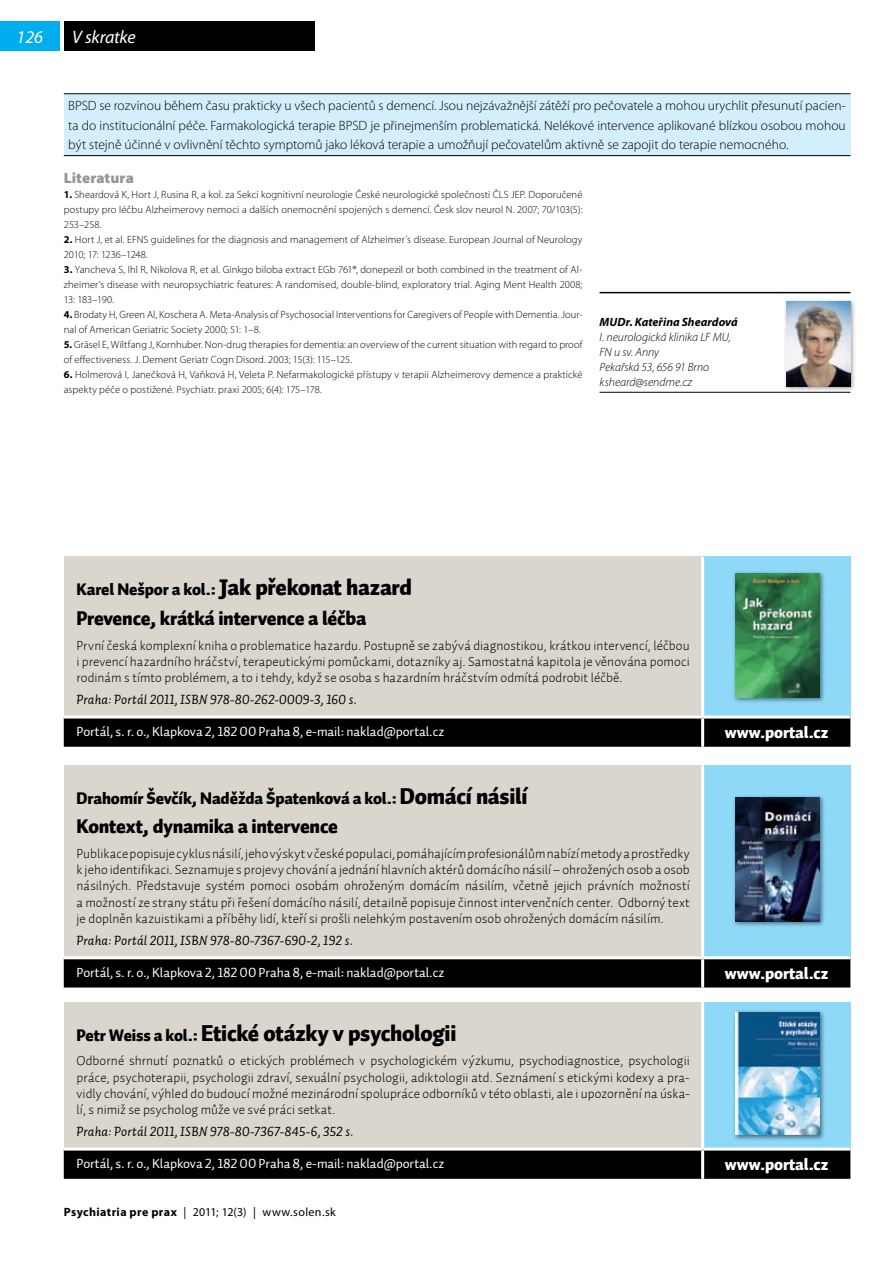
<style>
.page{position:relative;width:893px;height:1263px;background:#fff}
.page>*{position:absolute;margin:0;border:0;box-sizing:border-box;transform-origin:0 0}
.t1{font:900 22.5px "Auto 2";letter-spacing:-.015em;color:#000}
.t2{font:900 19.5px "Auto 2";letter-spacing:-.015em;color:#000}
.t3{font:italic 18px "Myriad Pro";letter-spacing:-.015em;color:#fff}
.t4{font:900 16.5px "Auto 2";letter-spacing:-.01em;color:#000}
.t5{font:900 16.5px "Auto 2";color:#fff}
.t6{font:900 15px "Myriad Pro";letter-spacing:.005em;color:#939598}
.t7{font:300 13.5px/16.2px "Auto 1";letter-spacing:.005em;color:#000;text-align:justify}
.t8{font:300 13.5px/19.5px "Myriad Pro";color:#000;text-align:justify}
.t9{font:13.5px "Auto 2 Regular LF";letter-spacing:-.005em;color:#fff}
.t10{font:13.5px "Auto 2 Italic LF";letter-spacing:.005em;color:#000}
.t11{font:italic 300 12px/15px "Myriad Pro";color:#000}
.t12{font:12px "Myriad Pro";letter-spacing:.03em;color:#000}
.t13{font:italic 700 12px "Myriad Pro";letter-spacing:.005em;color:#000}
.t14{font:300 10.5px/15px "Myriad Pro";letter-spacing:.01em;color:#000}
.s1{font-weight:700}
.s2{font-size:22.5px}
.s3{font-size:16.5px}
</style>
<div class="page">
<div style="left:0;top:21px;width:60px;height:30px;background:#00aeef"></div>
<div style="left:64px;top:21px;width:251px;height:30px;background:#000"></div>
<div style="left:64px;top:94px;width:786px;height:62px;background:#d4effc"></div>
<hr style="left:64px;top:93px;width:786px;height:1px;background:#000">
<hr style="left:64px;top:155px;width:786px;height:1px;background:#000">
<hr style="left:600px;top:292px;width:178px;height:1px;background:#000">
<hr style="left:600px;top:392px;width:178px;height:1px;background:#000">
<hr style="left:778px;top:292px;width:72px;height:1px;background:#000">
<hr style="left:778px;top:392px;width:72px;height:1px;background:#000">
<div style="left:783px;top:298px;width:79px;height:100px;background:#000;opacity:.4"></div>
<img style="left:787px;top:301px;width:63px;height:85px">
<div style="left:64px;top:557px;width:639px;height:160px;background:#dbd6cd"></div>
<div style="left:703px;top:557px;width:147px;height:160px;background:#8ed8f8"></div>
<svg style="left:64px;top:718px;width:786px;height:29px;background:#060606"></svg>
<hr style="left:701px;top:557px;width:3px;height:158px;background:#fff">
<hr style="left:64px;top:715px;width:639px;height:3px;background:#fff">
<hr style="left:703px;top:715px;width:147px;height:3px;background:#fff">
<hr style="left:701px;top:718px;width:3px;height:29px;background:#fff">
<div style="left:732px;top:570px;width:100px;height:141px;background:#000;opacity:.5"></div>
<img style="left:735px;top:573px;width:84px;height:124px">
<div style="left:64px;top:765px;width:639px;height:193px;background:#dbd6cd"></div>
<div style="left:703px;top:765px;width:147px;height:193px;background:#8ed8f8"></div>
<div style="left:64px;top:959px;width:786px;height:28px;background:#000"></div>
<hr style="left:701px;top:765px;width:3px;height:191px;background:#fff">
<hr style="left:64px;top:956px;width:639px;height:3px;background:#fff">
<hr style="left:703px;top:956px;width:147px;height:3px;background:#fff">
<hr style="left:701px;top:959px;width:3px;height:28px;background:#fff">
<div style="left:732px;top:795px;width:100px;height:141px;background:#000;opacity:.5"></div>
<img style="left:735px;top:798px;width:84px;height:124px">
<div style="left:64px;top:1002px;width:639px;height:147px;background:#dbd6cd"></div>
<div style="left:703px;top:1002px;width:147px;height:147px;background:#8ed8f8"></div>
<svg style="left:64px;top:1150px;width:786px;height:29px;background:#060606"></svg>
<hr style="left:701px;top:1002px;width:3px;height:145px;background:#fff">
<hr style="left:64px;top:1147px;width:639px;height:3px;background:#fff">
<hr style="left:703px;top:1147px;width:147px;height:3px;background:#fff">
<hr style="left:701px;top:1150px;width:3px;height:29px;background:#fff">
<div style="left:732px;top:1009px;width:100px;height:141px;background:#000;opacity:.5"></div>
<img style="left:735px;top:1012px;width:84px;height:123px">
<h3 class="t3" style="left:16px;top:26px;width:28px">126</h3>
<h3 class="t3" style="left:72px;top:26px;width:65px">V skratke</h3>
<p class="t8" style="left:68px;top:96px;width:779px">BPSD se rozvinou během času prakticky u všech pacientů s demencí. Jsou nejzávažnější zátěží pro pečovatele a mohou urychlit přesunutí pacien&shy;ta do institucionální péče. Farmakologická terapie BPSD je přinejmenším problematická. Nelékové intervence aplikované blízkou osobou mohou být stejně účinné v ovlivnění těchto symptomů jako léková terapie a umožňují pečovatelům aktivně se zapojit do terapie nemocného.</p>
<p class="t6" style="left:64px;top:167px;width:72px">Literatura</p>
<p class="t14" style="left:64px;top:186px;width:520px;text-align:justify"><span class="s1">1.</span> Sheardová K, Hort J, Rusina R, a kol. za Sekci kognitivní neurologie České neurologické společnosti ČLS JEP. Doporučené postupy pro léčbu Alzheimerovy nemoci a dalších onemocnění spojených s demencí. Česk slov neurol N. 2007; 70/103(5):<br>253–258.</p>
<p class="t14" style="left:64px;top:231px;width:520px"><span class="s1">2.</span> Hort J, et al. EFNS guidelines for the diagnosis and management of Alzheimer´s disease. European Journal of Neurology<br>2010; 17: 1236–1248.</p>
<p class="t14" style="left:64px;top:261px;width:520px;text-align:justify"><span class="s1">3.</span> Yancheva S, Ihl R, Nikolova R, et al. Ginkgo biloba extract EGb 761®, donepezil or both combined in the treatment of Al&shy;zheimer‘s disease with neuropsychiatric features: A randomised, double-blind, exploratory trial. Aging Ment Health 2008; 13: 183–190.</p>
<p class="t14" style="left:64px;top:306px;width:520px"><span class="s1">4.</span> Brodaty H, Green Al, Koschera A. Meta-Analysis of Psychosocial Interventions for Caregivers of People with Dementia. Jour&shy;nal of American Geriatric Society 2000; 51: 1–8.</p>
<p class="t14" style="left:64px;top:336px;width:520px"><span class="s1">5.</span> Gräsel E, Wiltfang J, Kornhuber. Non-drug therapies for dementia: an overview of the current situation with regard to proof of effectiveness. J. Dement Geriatr Cogn Disord. 2003; 15(3): 115–125.</p>
<p class="t14" style="left:64px;top:366px;width:520px"><span class="s1">6.</span> Holmerová I, Janečková H, Vaňková H, Veleta P. Nefarmakologické přístupy v terapii Alzheimerovy demence a praktické aspekty péče o postižené. Psychiatr. praxi 2005; 6(4): 175–178.</p>
<p class="t13" style="left:600px;top:314px;width:140px">MUDr. Kateřina Sheardová</p>
<p class="t11" style="left:600px;top:330px;width:133px">I. neurologická klinika LF MU,<br>FN u sv. Anny<br>Pekařská 53, 656 91 Brno ksheard@sendme.cz</p>
<p class="t4" style="left:77px;top:579px;width:337px">Karel Nešpor a kol.: <span class="s2">Jak překonat hazard</span></p>
<h2 class="t2" style="left:77px;top:605px;width:291px">Prevence, krátká intervence a léčba</h2>
<p class="t7" style="left:77px;top:637px;width:615px">První česká komplexní kniha o problematice hazardu. Postupně se zabývá diagnostikou, krátkou intervencí, léčbou i prevencí hazardního hráčství, terapeutickými pomůckami, dotazníky aj. Samostatná kapitola je věnována pomoci rodinám s tímto problémem, a to i tehdy, když se osoba s hazardním hráčstvím odmítá podrobit léčbě.</p>
<p class="t10" style="left:77px;top:691px;width:282px">Praha: Portál 2011, ISBN 978-80-262-0009-3, 160 s.</p>
<p class="t9" style="left:77px;top:723px;width:369px">Portál, s. r. o., Klapkova 2, 182 00 Praha 8, e-mail: naklad@portal.cz</p>
<p class="t5" style="left:725px;top:722px;width:105px">www.portal.cz</p>
<p class="t4" style="left:77px;top:787px;width:452px">Drahomír Ševčík, Naděžda Špatenková a kol.: <span class="s2">Domácí násilí</span></p>
<h2 class="t2" style="left:77px;top:814px;width:263px">Kontext, dynamika a intervence</h2>
<p class="t7" style="left:77px;top:845px;width:615px">Publikace popisuje cyklus násilí, jeho výskyt včeské populaci, pomáhajícím profesionálům nabízí metody a prostředky k jeho identifikaci. Seznamuje s projevy chování a jednání hlavních aktérů domácího násilí – ohrožených osob a osob násilných. Představuje systém pomoci osobám ohroženým domácím násilím, včetně jejich právních možností a možností ze strany státu při řešení domácího násilí, detailně popisuje činnost intervenčních center. Odborný text je doplněn kazuistikami a příběhy lidí, kteří si prošli nelehkým postavením osob ohrožených domácím násilím.</p>
<p class="t10" style="left:77px;top:932px;width:278px">Praha: Portál 2011, ISBN 978-80-7367-690-2, 192 s.</p>
<p class="t9" style="left:77px;top:964px;width:369px">Portál, s. r. o., Klapkova 2, 182 00 Praha 8, e-mail: naklad@portal.cz</p>
<p class="t5" style="left:725px;top:962px;width:105px">www.portal.cz</p>
<h1 class="t1" style="left:77px;top:1018px;width:381px"><span class="s3">Petr Weiss a kol.:</span> Etické otázky v psychologii</h1>
<p class="t7" style="left:77px;top:1053px;width:615px">Odborné shrnutí poznatků o etických problémech v psychologickém výzkumu, psychodiagnostice, psychologii práce, psychoterapii, psychologii zdraví, sexuální psychologii, adiktologii atd. Seznámení s etickými kodexy a pra&shy;vidly chování, výhled do budoucí možné mezinárodní spolupráce odborníků v této oblasti, ale i upozornění na úska&shy;lí, s nimiž se psycholog může ve své práci setkat.</p>
<p class="t10" style="left:77px;top:1123px;width:278px">Praha: Portál 2011, ISBN 978-80-7367-845-6, 352 s.</p>
<p class="t9" style="left:77px;top:1155px;width:369px">Portál, s. r. o., Klapkova 2, 182 00 Praha 8, e-mail: naklad@portal.cz</p>
<p class="t5" style="left:725px;top:1154px;width:105px">www.portal.cz</p>
<p class="t12" style="left:64px;top:1205px;width:273px"><span class="s1">Psychiatria pre prax</span> | 2011; 12(3) | www.solen.sk</p>
</div>
